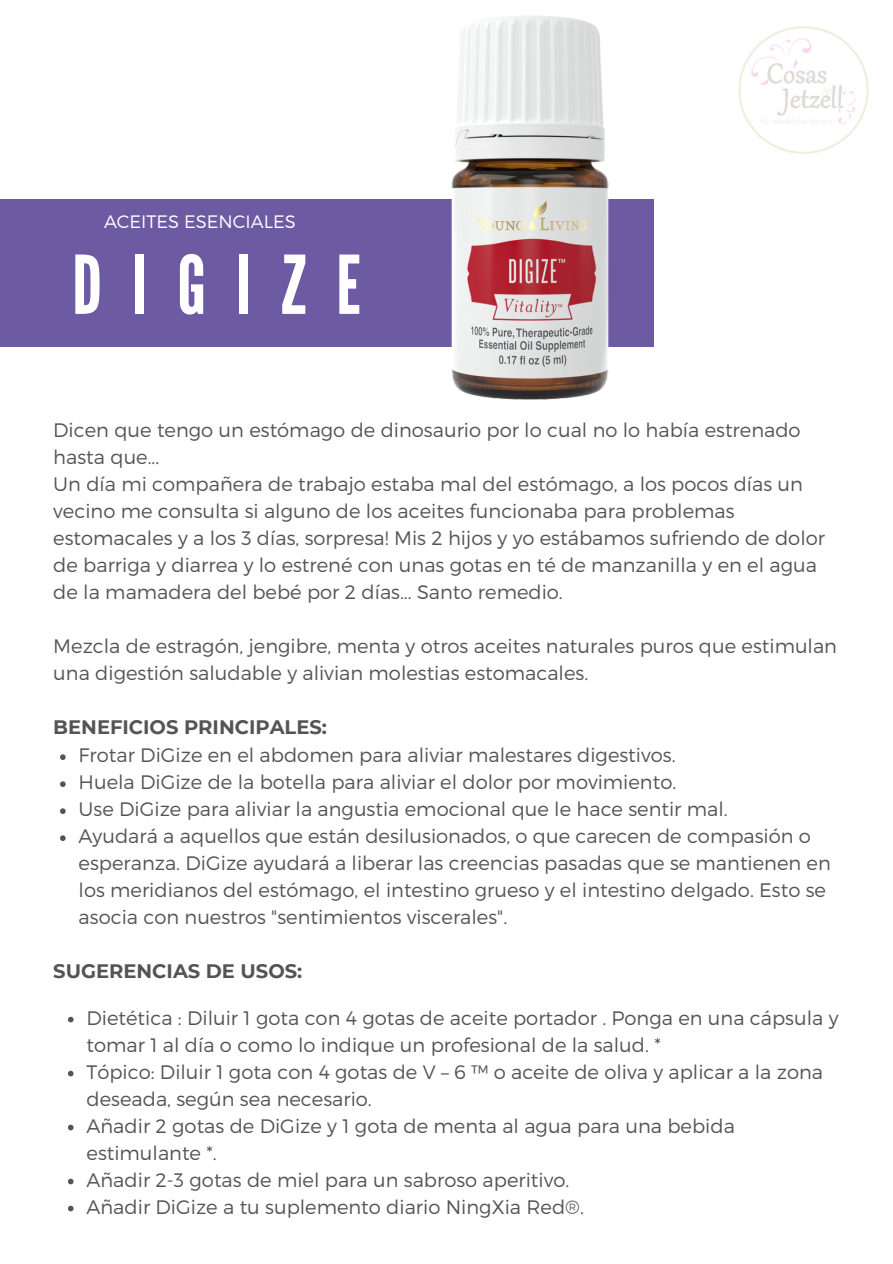
<style>
.page{position:relative;width:893px;height:1264px;background:#fff}
.page>*{position:absolute;margin:0;border:0;box-sizing:border-box;transform-origin:0 0}
.t1{font:80.7px "League Gothic";letter-spacing:.37em;color:#fff}
.t2{font:300 19.5px/27px "Montserrat";color:#545454}
.t3{font:700 19.5px "Montserrat";color:#545454}
.t4{font:300 18px "Montserrat";color:#fff}
</style>
<div class="page">
<div style="left:0;top:200px;width:653px;height:147px;background:#6c5ba3"></div>
<svg style="left:60px;top:754px;width:6px;height:6px"></svg>
<svg style="left:60px;top:781px;width:6px;height:6px"></svg>
<svg style="left:60px;top:808px;width:6px;height:6px"></svg>
<svg style="left:60px;top:835px;width:6px;height:6px"></svg>
<img style="left:450px;top:16px;width:159px;height:384px">
<img style="left:738px;top:26px;width:131px;height:128px">
<svg style="left:68px;top:1016px;width:6px;height:6px"></svg>
<svg style="left:68px;top:1070px;width:6px;height:6px"></svg>
<svg style="left:68px;top:1124px;width:6px;height:6px"></svg>
<svg style="left:68px;top:1178px;width:6px;height:6px"></svg>
<svg style="left:68px;top:1205px;width:6px;height:6px"></svg>
<p class="t4" style="left:104px;top:210px;width:193px">ACEITES ESENCIALES</p>
<p class="t1" style="left:72px;top:238px;width:290px">DIGIZE</p>
<p class="t2" style="left:53px;top:416px;width:748px">Dicen que tengo un estómago de dinosaurio por lo cual no lo había estrenado hasta que...</p>
<p class="t2" style="left:53px;top:470px;width:773px">Un día mi compañera de trabajo estaba mal del estómago, a los pocos días un vecino me consulta si alguno de los aceites funcionaba para problemas estomacales y a los 3 días, sorpresa! Mis 2 hijos y yo estábamos sufriendo de dolor de barriga y diarrea y lo estrené con unas gotas en té de manzanilla y en el agua de la mamadera del bebé por 2 días... Santo remedio.</p>
<p class="t2" style="left:53px;top:631px;width:785px">Mezcla de estragón, jengibre, menta y otros aceites naturales puros que estimulan una digestión saludable y alivian molestias estomacales.</p>
<p class="t3" style="left:53px;top:715px;width:275px">BENEFICIOS PRINCIPALES:</p>
<p class="t2" style="left:79px;top:740px;width:598px">Frotar DiGize en el abdomen para aliviar malestares digestivos.</p>
<p class="t2" style="left:79px;top:767px;width:599px">Huela DiGize de la botella para aliviar el dolor por movimiento.</p>
<p class="t2" style="left:79px;top:794px;width:650px">Use DiGize para aliviar la angustia emocional que le hace sentir mal.</p>
<p class="t2" style="left:79px;top:821px;width:753px">Ayudará a aquellos que están desilusionados, o que carecen de compasión o esperanza. DiGize ayudará a liberar las creencias pasadas que se mantienen en los meridianos del estómago, el intestino grueso y el intestino delgado. Esto se asocia con nuestros "sentimientos viscerales".</p>
<p class="t3" style="left:53px;top:959px;width:250px">SUGERENCIAS DE USOS:</p>
<p class="t2" style="left:86px;top:1003px;width:753px">Dietética : Diluir 1 gota con 4 gotas de aceite portador . Ponga en una cápsula y tomar 1 al día o como lo indique un profesional de la salud. *</p>
<p class="t2" style="left:86px;top:1057px;width:738px">Tópico: Diluir 1 gota con 4 gotas de V – 6 ™ o aceite de oliva y aplicar a la zona deseada, según sea necesario.</p>
<p class="t2" style="left:86px;top:1111px;width:650px">Añadir 2 gotas de DiGize y 1 gota de menta al agua para una bebida estimulante *.</p>
<p class="t2" style="left:86px;top:1165px;width:484px">Añadir 2-3 gotas de miel para un sabroso aperitivo.</p>
<p class="t2" style="left:86px;top:1192px;width:499px">Añadir DiGize a tu suplemento diario NingXia Red®.</p>
</div>
